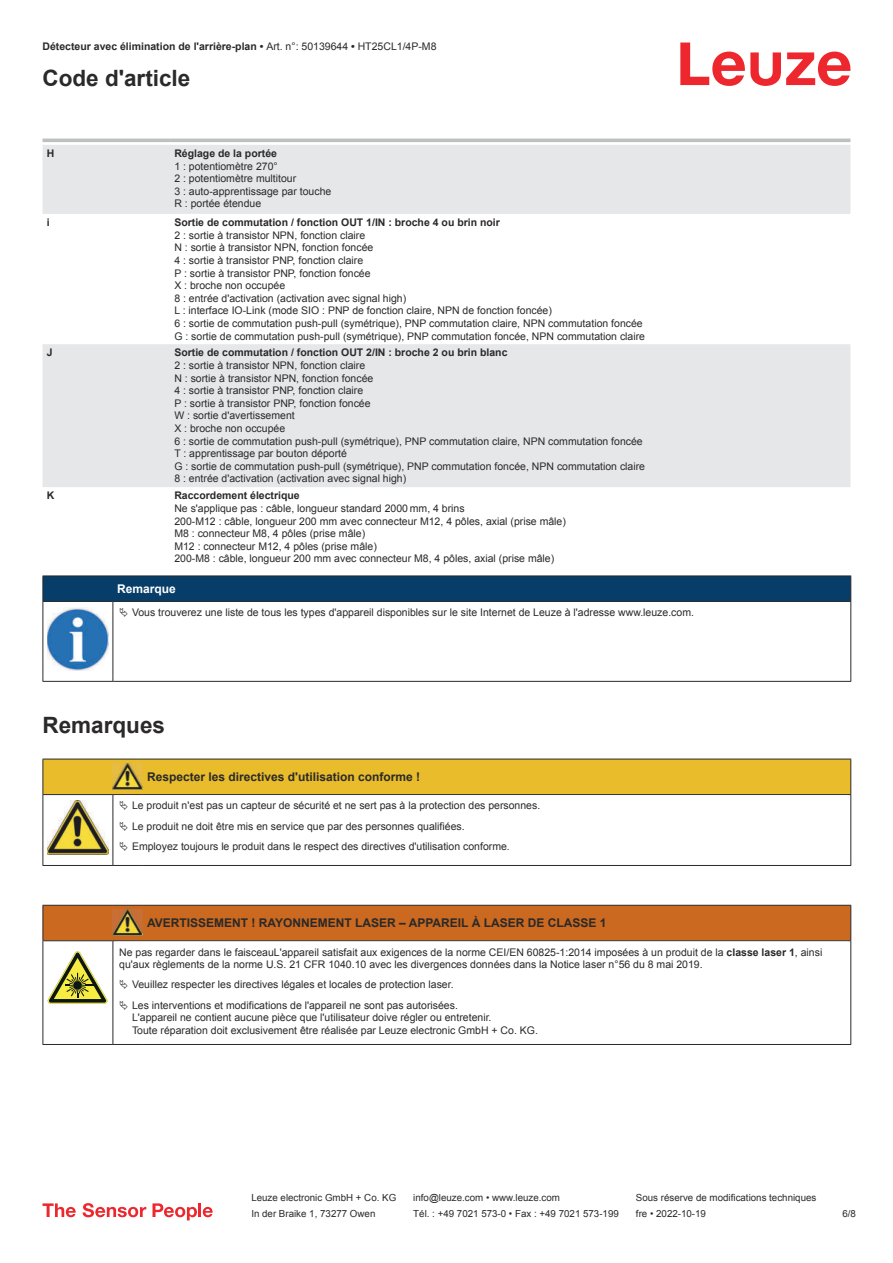
<style>
.page{position:relative;width:893px;height:1263px;background:#fff}
.page>*{position:absolute;margin:0;border:0;box-sizing:border-box;transform-origin:0 0}
.t1{font:700 22.5px "Arial";color:#2b292a}
.t2{font:700 12px "Arial";color:#2b292a}
.t3{font:700 12px "Arial";color:#fff}
.t4{font:10.5px/12.6px "Arial";color:#2b292a}
.t5{font:700 10.5px "Arial";color:#2b292a}
.t6{font:9.75px "Arial";color:#2b292a}
.s1{font-weight:400}
.s2{font-weight:700}
</style>
<div class="page">
<svg style="left:680px;top:43px;width:170px;height:43px"></svg>
<svg style="left:43px;top:145px;width:807px;height:342px;fill:#e6e7e9"></svg>
<hr style="left:43px;top:139px;width:127px;height:3px;background:#bdbfc1">
<hr style="left:170px;top:139px;width:680px;height:3px;background:#bdbfc1">
<svg style="left:43px;top:1203px;width:33px;height:14px"></svg>
<svg style="left:83px;top:1203px;width:63px;height:14px"></svg>
<svg style="left:153px;top:1203px;width:44px;height:17px"></svg>
<hr style="left:198px;top:1203px;width:3px;height:14px;background:#ed272d">
<svg style="left:203px;top:1207px;width:10px;height:10px"></svg>
<svg style="left:44px;top:602px;width:806px;height:79px"></svg>
<hr style="left:43px;top:575px;width:70px;height:1px;background:#2b292a">
<hr style="left:43px;top:601px;width:70px;height:1px;background:#2b292a">
<hr style="left:113px;top:575px;width:738px;height:1px;background:#2b292a">
<div style="left:43px;top:576px;width:808px;height:25px;background:#063d69"></div>
<hr style="left:113px;top:601px;width:738px;height:1px;background:#2b292a">
<hr style="left:43px;top:602px;width:1px;height:75px;background:#2b292a">
<hr style="left:113px;top:602px;width:1px;height:75px;background:#2b292a">
<hr style="left:850px;top:602px;width:1px;height:75px;background:#2b292a">
<hr style="left:43px;top:681px;width:70px;height:1px;background:#2b292a">
<hr style="left:113px;top:681px;width:738px;height:1px;background:#2b292a">
<img style="left:47px;top:608px;width:61px;height:63px">
<div style="left:115px;top:602px;width:734px;height:21px;background:#fff"></div>
<hr style="left:43px;top:865px;width:70px;height:1px;background:#2b292a">
<hr style="left:113px;top:865px;width:30px;height:1px;background:#2b292a">
<hr style="left:143px;top:865px;width:708px;height:1px;background:#2b292a">
<div style="left:44px;top:906px;width:806px;height:34px;background:#ca691f"></div>
<svg style="left:44px;top:941px;width:806px;height:103px"></svg>
<hr style="left:43px;top:905px;width:70px;height:1px;background:#2b292a">
<hr style="left:43px;top:906px;width:1px;height:34px;background:#2b292a">
<hr style="left:43px;top:940px;width:70px;height:1px;background:#2b292a">
<hr style="left:113px;top:905px;width:30px;height:1px;background:#2b292a">
<hr style="left:113px;top:940px;width:30px;height:1px;background:#2b292a">
<hr style="left:143px;top:905px;width:708px;height:1px;background:#2b292a">
<hr style="left:850px;top:906px;width:1px;height:34px;background:#2b292a">
<hr style="left:143px;top:940px;width:708px;height:1px;background:#2b292a">
<hr style="left:43px;top:941px;width:1px;height:99px;background:#2b292a">
<hr style="left:113px;top:941px;width:1px;height:99px;background:#2b292a">
<hr style="left:850px;top:941px;width:1px;height:99px;background:#2b292a">
<hr style="left:43px;top:1044px;width:70px;height:1px;background:#2b292a">
<hr style="left:113px;top:1044px;width:30px;height:1px;background:#2b292a">
<hr style="left:143px;top:1044px;width:708px;height:1px;background:#2b292a">
<img style="left:113px;top:909px;width:30px;height:27px">
<svg style="left:47px;top:951px;width:60px;height:53px"></svg>
<svg style="left:115px;top:942px;width:734px;height:98px"></svg>
<svg style="left:43px;top:759px;width:808px;height:106px"></svg>
<svg style="left:120px;top:980px;width:8px;height:9px"></svg>
<svg style="left:120px;top:1000px;width:8px;height:10px"></svg>
<p class="t5" style="left:43px;top:43px;width:395px">Détecteur avec élimination de l'arrière-plan • <span class="s1">Art. n°: 50139644</span> • <span class="s1">HT25CL1/4P-M8</span></p>
<h1 class="t1" style="left:43px;top:70px;width:149px">Code d'article</h1>
<p class="t5" style="left:47px;top:149px;width:9px">H</p>
<p class="t5" style="left:174px;top:149px;width:104px">Réglage de la portée</p>
<p class="t4" style="left:174px;top:161px;width:159px">1 : potentiomètre 270°<br>2 : potentiomètre multitour<br>3 : auto-apprentissage par touche<br>R : portée étendue</p>
<p class="t5" style="left:47px;top:218px;width:4px">i</p>
<p class="t5" style="left:174px;top:218px;width:327px">Sortie de commutation / fonction OUT 1/IN : broche 4 ou brin noir</p>
<p class="t4" style="left:174px;top:230px;width:472px">2 : sortie à transistor NPN, fonction claire<br>N : sortie à transistor NPN, fonction foncée<br>4 : sortie à transistor PNP, fonction claire<br>P : sortie à transistor PNP, fonction foncée<br>X : broche non occupée<br>8 : entrée d'activation (activation avec signal high)<br>L : interface IO-Link (mode SIO : PNP de fonction claire, NPN de fonction foncée)<br>6 : sortie de commutation push-pull (symétrique), PNP commutation claire, NPN commutation foncée G : sortie de commutation push-pull (symétrique), PNP commutation foncée, NPN commutation claire</p>
<p class="t5" style="left:47px;top:349px;width:7px">J</p>
<p class="t5" style="left:174px;top:349px;width:335px">Sortie de commutation / fonction OUT 2/IN : broche 2 ou brin blanc</p>
<p class="t4" style="left:174px;top:360px;width:472px">2 : sortie à transistor NPN, fonction claire<br>N : sortie à transistor NPN, fonction foncée<br>4 : sortie à transistor PNP, fonction claire<br>P : sortie à transistor PNP, fonction foncée<br>W : sortie d'avertissement<br>X : broche non occupée<br>6 : sortie de commutation push-pull (symétrique), PNP commutation claire, NPN commutation foncée T : apprentissage par bouton déporté<br>G : sortie de commutation push-pull (symétrique), PNP commutation foncée, NPN commutation claire 8 : entrée d'activation (activation avec signal high)</p>
<p class="t5" style="left:47px;top:492px;width:9px">K</p>
<p class="t5" style="left:174px;top:492px;width:127px">Raccordement électrique</p>
<p class="t4" style="left:174px;top:503px;width:393px">Ne s'applique pas : câble, longueur standard 2000 mm, 4 brins<br>200-M12 : câble, longueur 200 mm avec connecteur M12, 4 pôles, axial (prise mâle)<br>M8 : connecteur M8, 4 pôles (prise mâle)<br>M12 : connecteur M12, 4 pôles (prise mâle)<br>200-M8 : câble, longueur 200 mm avec connecteur M8, 4 pôles, axial (prise mâle)</p>
<p class="t3" style="left:117px;top:584px;width:60px">Remarque</p>
<p class="t4" style="left:132px;top:607px;width:563px">Vous trouverez une liste de tous les types d'appareil disponibles sur le site Internet de Leuze à l'adresse www.leuze.com.</p>
<h1 class="t1" style="left:43px;top:716px;width:124px">Remarques</h1>
<p class="t2" style="left:147px;top:772px;width:274px">Respecter les directives d'utilisation conforme !</p>
<p class="t4" style="left:132px;top:796px;width:410px;line-height:20.2px">Le produit n'est pas un capteur de sécurité et ne sert pas à la protection des personnes.<br>Le produit ne doit être mis en service que par des personnes qualifiées.<br>Employez toujours le produit dans le respect des directives d'utilisation conforme.</p>
<p class="t2" style="left:147px;top:918px;width:461px">AVERTISSEMENT ! RAYONNEMENT LASER – APPAREIL À LASER DE CLASSE 1</p>
<p class="t4" style="left:119px;top:946px;width:705px">Ne pas regarder dans le faisceauL'appareil satisfait aux exigences de la norme CEI/EN 60825-1:2014 imposées à un produit de la <span class="s2">classe laser 1</span>, ainsi qu'aux règlements de la norme U.S. 21 CFR 1040.10 avec les divergences données dans la Notice laser n°56 du 8 mai 2019.</p>
<p class="t4" style="left:132px;top:975px;width:327px;line-height:20.2px">Veuillez respecter les directives légales et locales de protection laser.<br>Les interventions et modifications de l'appareil ne sont pas autorisées.</p>
<p class="t4" style="left:132px;top:1012px;width:407px">L'appareil ne contient aucune pièce que l'utilisateur doive régler ou entretenir.<br>Toute réparation doit exclusivement être réalisée par Leuze electronic GmbH + Co. KG.</p>
<p class="t6" style="left:251px;top:1194px;width:146px">Leuze electronic GmbH + Co. KG</p>
<p class="t6" style="left:413px;top:1194px;width:148px">info@leuze.com • www.leuze.com</p>
<p class="t6" style="left:636px;top:1194px;width:182px">Sous réserve de modifications techniques</p>
<p class="t6" style="left:251px;top:1210px;width:126px">In der Braike 1, 73277 Owen</p>
<p class="t6" style="left:413px;top:1210px;width:207px">Tél. : +49 7021 573-0 • Fax : +49 7021 573-199</p>
<p class="t6" style="left:636px;top:1210px;width:72px">fre • 2022-10-19</p>
<p class="t6" style="left:842px;top:1210px;width:15px">6 /8</p>
</div>
